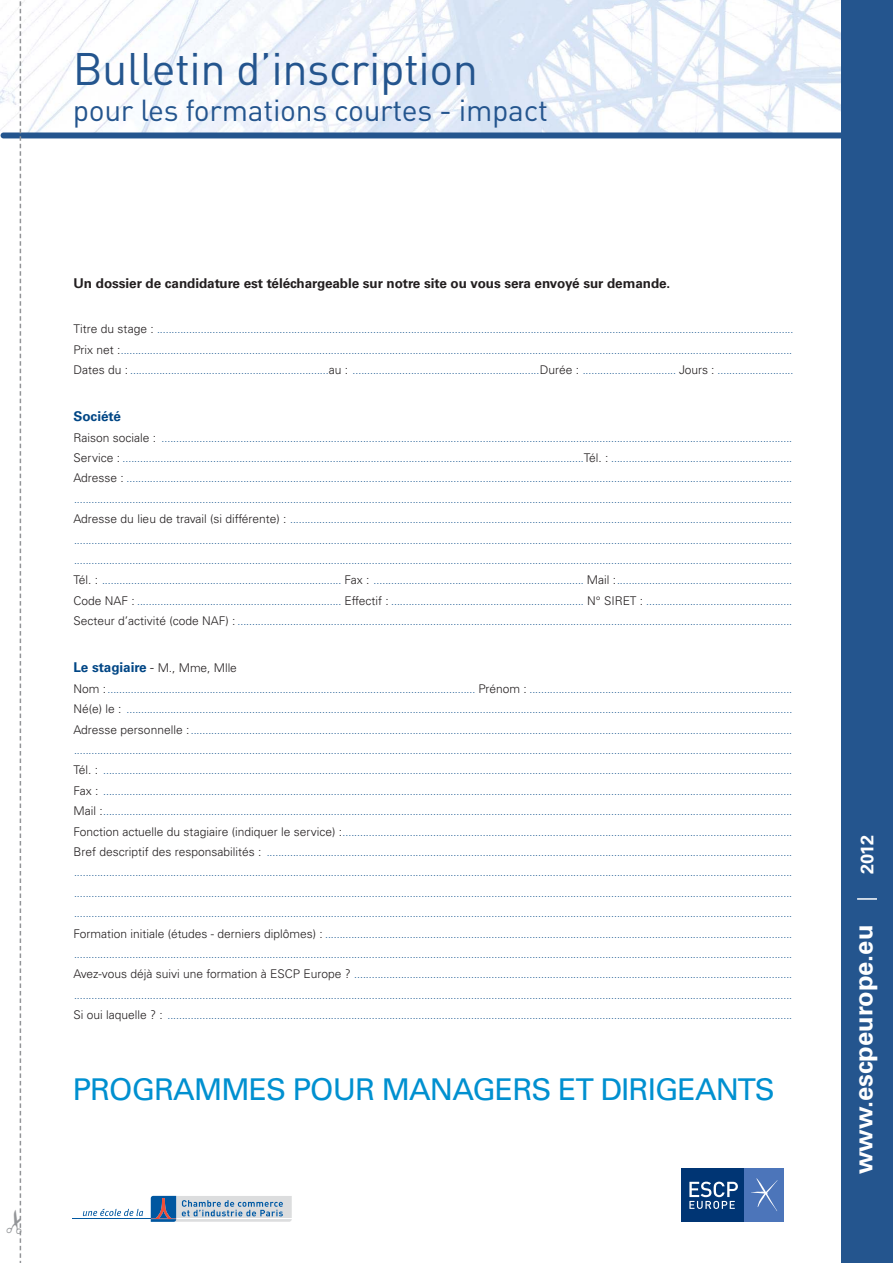
<style>
.page{position:relative;width:893px;height:1263px;background:#fff}
.page>*{position:absolute;margin:0;border:0;box-sizing:border-box;transform-origin:0 0}
.t1{font:45px "DIN";letter-spacing:-.01em;color:#24558e}
.t2{font:30px "Univers LT Std";letter-spacing:-.03em;color:#0090d0}
.t3{font:30px "DIN";letter-spacing:-.01em;color:#24558e}
.t4{font:700 25.5px "Univers LT Std";color:#fff}
.t5{font:700 18px "Univers LT Std";color:#fff}
.t6{font:700 13.5px "Univers LT Std";letter-spacing:-.005em;color:#231f20}
.t7{font:700 13.5px "Univers LT Std";letter-spacing:-.005em;color:#004685}
.t8{font:300 10.5px/20.4px "Univers LT Std";color:#004685;text-align:justify}
.s1{font-size:12px;color:#231f20}
.s2{font-weight:300;color:#231f20}
.s3{font-weight:300;font-size:12px;color:#231f20}
</style>
<div class="page">
<img style="left:0;top:0;width:841px;height:134px">
<div style="left:681px;top:1168px;width:64px;height:54px;background:#003574"></div>
<div style="left:745px;top:1168px;width:39px;height:54px;background:#4c75ba"></div>
<svg style="left:689px;top:1178px;width:88px;height:33px"></svg>
<div style="left:841px;top:0;width:52px;height:1263px;background:#24558e"></div>
<div style="left:1px;top:133px;width:892px;height:5px;background:#24558e;border-radius:3px"></div>
<svg style="left:83px;top:1209px;width:60px;height:7px"></svg>
<hr style="left:72px;top:1218px;width:79px;height:1px;background:#0057a0">
<svg style="left:150px;top:1195px;width:142px;height:27px;background:#a6b9cd"></svg>
<hr style="left:857px;top:898px;width:20px;height:2px;background:#fff">
<svg style="left:7px;top:0;width:14px;height:1263px"></svg>
<h1 class="t1" style="left:73px;top:43px;width:407px">Bulletin d’inscription</h1>
<h2 class="t3" style="left:73px;top:93px;width:477px">pour les formations courtes - impact</h2>
<p class="t6" style="left:74px;top:277px;width:598px">Un dossier de candidature est téléchargeable sur notre site ou vous sera envoyé sur demande.</p>
<p class="t8" style="left:74px;top:320px;width:721px"><span class="s1">Titre du stage :</span> ..........................................................................................................................................................................................................................<br><span class="s1">Prix net :</span>......................................................................................................................................................................................................................................<br><span class="s1">Dates du :</span> ....................................................................<span class="s1">au :</span> ................................................................<span class="s1">Durée :</span> ................................ <span class="s1">Jours :</span> ..........................</p>
<p class="t7" style="left:74px;top:410px;width:49px">Société</p>
<p class="t8" style="left:74px;top:428px;width:720px"><span class="s1">Raison sociale :</span> ........................................................................................................................................................................................................................<br><span class="s1">Service :</span> ..............................................................................................................................................................<span class="s1">Tél. :</span> ..............................................................<br><span class="s1">Adresse :</span> .................................................................................................................................................................................................................................... ......................................................................................................................................................................................................................................................<br><span class="s1">Adresse du lieu de travail (si différente) :</span> ............................................................................................................................................................................ ...................................................................................................................................................................................................................................................... ......................................................................................................................................................................................................................................................<br><span class="s1">Tél. :</span> .................................................................................. <span class="s1">Fax :</span> ........................................................................ <span class="s1">Mail :</span>............................................................<br><span class="s1">Code NAF :</span> ...................................................................... <span class="s1">Effectif :</span> .................................................................. <span class="s1">N° SIRET :</span> ..................................................<br><span class="s1">Secteur d’activité (code NAF) :</span> ..............................................................................................................................................................................................</p>
<p class="t7" style="left:74px;top:661px;width:165px">Le stagiaire <span class="s2">-</span> <span class="s3">M., Mme, Mlle</span></p>
<p class="t8" style="left:74px;top:679px;width:720px"><span class="s1">Nom :</span>.............................................................................................................................. <span class="s1">Prénom :</span> ..........................................................................................<br><span class="s1">Né(e) le :</span> ....................................................................................................................................................................................................................................<br><span class="s1">Adresse personnelle :</span>.............................................................................................................................................................................................................. ......................................................................................................................................................................................................................................................<br><span class="s1">Tél. :</span> ............................................................................................................................................................................................................................................<br><span class="s1">Fax :</span> ............................................................................................................................................................................................................................................<br><span class="s1">Mail :</span>............................................................................................................................................................................................................................................<br><span class="s1">Fonction actuelle du stagiaire (indiquer le service) :</span>..........................................................................................................................................................<br><span class="s1">Bref descriptif des responsabilités :</span> .................................................................................................................................................................................... ...................................................................................................................................................................................................................................................... ...................................................................................................................................................................................................................................................... ......................................................................................................................................................................................................................................................<br><span class="s1">Formation initiale (études - derniers diplômes) :</span> ................................................................................................................................................................ ......................................................................................................................................................................................................................................................<br><span class="s1">Avez-vous déjà suivi une formation à ESCP Europe ?</span> ...................................................................................................................................................... ......................................................................................................................................................................................................................................................<br><span class="s1">Si oui laquelle ? :</span> ......................................................................................................................................................................................................................</p>
<h2 class="t2" style="left:73px;top:1072px;width:704px">PROGRAMMES POUR MANAGERS ET DIRIGEANTS</h2>
<h3 class="t5" style="left:858px;top:874px;width:41px;rotate:-90deg">2012</h3>
<h3 class="t4" style="left:851px;top:1174px;width:251px;rotate:-90deg">www.escpeurope.eu</h3>
</div>
